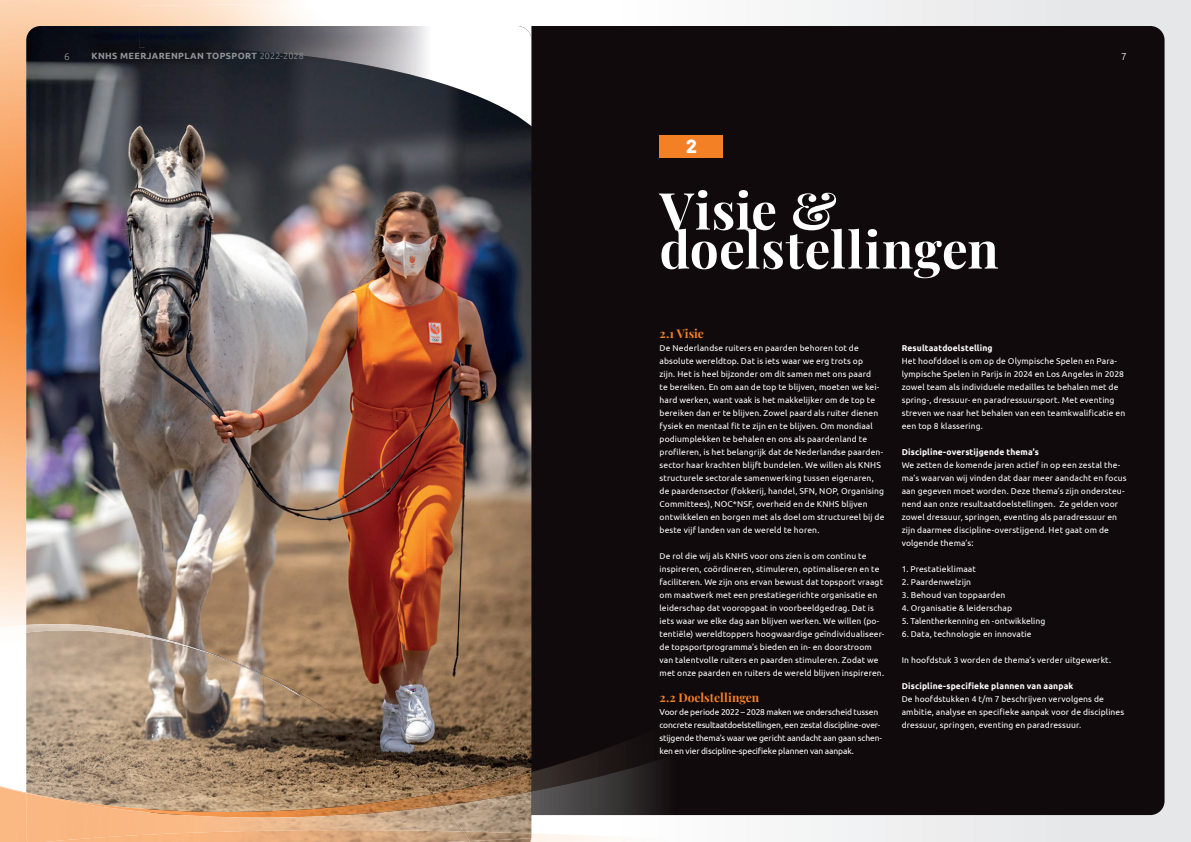
<style>
.page{position:relative;width:1191px;height:842px;background:#fff}
.page>*{position:absolute;margin:0;border:0;box-sizing:border-box;transform-origin:0 0}
.t1{font:700 51.1px/39px "Playfair Display";letter-spacing:.01em;color:#fff}
.t2{font:800 19px "Barlow";color:#fff}
.t3{font:700 12px "Playfair Display";color:#f48026}
.t4{font:300 10px "Ubuntu";color:#939598}
.t5{font:300 10px "Ubuntu";color:#fff}
.t6{font:700 9px "Ubuntu";letter-spacing:.045em;color:#939598}
.t7{font:8.5px/13px "Ubuntu";letter-spacing:.015em;color:#fff}
.t8{font:8.5px/13px "Ubuntu";letter-spacing:-.015em;color:#fff}
.t9{font:700 8.5px "Ubuntu";letter-spacing:.015em;color:#fff}
.s1{font-weight:300}
</style>
<div class="page">
<svg style="left:697px;top:0;width:494px;height:842px"></svg>
<img style="left:0;top:0;width:34px;height:625px">
<div style="left:145px;top:26px;width:1019px;height:789px;background:#110a0c;border-radius:14px"></div>
<img style="left:26px;top:26px;width:505px;height:746px">
<img style="left:531px;top:720px;width:91px;height:34px">
<img style="left:433px;top:772px;width:98px;height:20px">
<img style="left:678px;top:815px;width:19px;height:1px">
<img style="left:531px;top:754px;width:147px;height:79px">
<img style="left:443px;top:791px;width:88px;height:40px">
<img style="left:470px;top:841px;width:61px;height:1px">
<img style="left:531px;top:833px;width:69px;height:5px">
<img style="left:469px;top:831px;width:62px;height:10px">
<div style="left:659px;top:135px;width:64px;height:22px;background:#f48026"></div>
<img style="left:26px;top:698px;width:237px;height:94px">
<img style="left:263px;top:698px;width:34px;height:94px">
<img style="left:297px;top:692px;width:68px;height:100px">
<img style="left:365px;top:735px;width:34px;height:57px">
<img style="left:399px;top:762px;width:34px;height:30px">
<img style="left:27px;top:792px;width:416px;height:1px">
<img style="left:0;top:787px;width:27px;height:55px">
<img style="left:26px;top:793px;width:437px;height:49px">
<img style="left:44px;top:830px;width:425px;height:12px">
<img style="left:139px;top:26px;width:392px;height:100px">
<img style="left:0;top:625px;width:17px;height:2px">
<img style="left:26px;top:624px;width:277px;height:74px">
<p class="t4" style="left:64px;top:50px;width:7px">6</p>
<p class="t6" style="left:91px;top:51px;width:214px">KNHS MEERJARENPLAN TOPSPORT <span class="s1">2022-2028</span></p>
<p class="t5" style="left:1121px;top:50px;width:7px">7</p>
<h2 class="t2" style="left:686px;top:132px;width:12px">2</h2>
<h1 class="t1" style="left:659px;top:187px;width:341px">Visie &amp; doelstellingen</h1>
<h3 class="t3" style="left:659px;top:324px;width:46px">2.1 Visie</h3>
<p class="t7" style="left:659px;top:341px;width:226px">De Nederlandse ruiters en paarden behoren tot de absolute wereldtop. Dat is iets waar we erg trots op<br>zijn. Het is heel bijzonder om dit samen met ons paard<br>te bereiken. En om aan de top te blijven, moeten we kei&shy;hard werken, want vaak is het makkelijker om de top te bereiken dan er te blijven. Zowel paard als ruiter dienen fysiek en mentaal fit te zijn en te blijven. Om mondiaal podiumplekken te behalen en ons als paardenland te profileren, is het belangrijk dat de Nederlandse paarden&shy;sector haar krachten blijft bundelen. We willen als KNHS structurele sectorale samenwerking tussen eigenaren, de paardensector (fokkerij, handel, SFN, NOP, Organising Committees), NOC*NSF, overheid en de KNHS blijven ontwikkelen en borgen met als doel om structureel bij de beste vijf landen van de wereld te horen.</p>
<p class="t7" style="left:659px;top:549px;width:226px">De rol die wij als KNHS voor ons zien is om continu te inspireren, coördineren, stimuleren, optimaliseren en te faciliteren. We zijn ons ervan bewust dat topsport vraagt om maatwerk met een prestatiegerichte organisatie en leiderschap dat vooropgaat in voorbeeldgedrag. Dat is iets waar we elke dag aan blijven werken. We willen (po&shy;tentiële) wereldtoppers hoogwaardige geïndividualiseer&shy;de topsportprogramma’s bieden en in- en doorstroom van talentvolle ruiters en paarden stimuleren. Zodat we met onze paarden en ruiters de wereld blijven inspireren.</p>
<h3 class="t3" style="left:659px;top:688px;width:101px">2.2 Doelstellingen</h3>
<p class="t8" style="left:659px;top:705px;width:224px">Voor de periode 2022 – 2028 maken we onderscheid tussen concrete resultaatdoelstellingen, een zestal discipline-over&shy;stijgende thema’s waar we gericht aandacht aan gaan schen&shy;ken en vier discipline-specifieke plannen van aanpak.</p>
<p class="t9" style="left:901px;top:343px;width:92px">Resultaatdoelstelling</p>
<p class="t7" style="left:901px;top:354px;width:225px">Het hoofddoel is om op de Olympische Spelen en Para&shy;lympische Spelen in Parijs in 2024 en Los Angeles in 2028 zowel team als individuele medailles te behalen met de spring-, dressuur- en paradressuursport. Met eventing streven we naar het behalen van een teamkwalificatie en een top 8 klassering.</p>
<p class="t9" style="left:901px;top:447px;width:139px">Discipline-overstijgende thema’s</p>
<p class="t7" style="left:901px;top:458px;width:226px">We zetten de komende jaren actief in op een zestal the&shy;ma’s waarvan wij vinden dat daar meer aandacht en focus aan gegeven moet worden. Deze thema’s zijn ondersteu&shy;nend aan onze resultaatdoelstellingen. Ze gelden voor zowel dressuur, springen, eventing als paradressuur en zijn daarmee discipline-overstijgend. Het gaat om de volgende thema’s:</p>
<p class="t7" style="left:901px;top:562px;width:76px">1. Prestatieklimaat</p>
<p class="t7" style="left:901px;top:575px;width:71px">2. Paardenwelzijn</p>
<p class="t7" style="left:901px;top:588px;width:105px">3. Behoud van toppaarden</p>
<p class="t7" style="left:901px;top:601px;width:112px">4. Organisatie &amp; leiderschap</p>
<p class="t7" style="left:901px;top:614px;width:145px">5. Talentherkenning en -ontwikkeling</p>
<p class="t7" style="left:901px;top:627px;width:131px">6. Data, technologie en innovatie</p>
<p class="t7" style="left:901px;top:653px;width:211px">In hoofdstuk 3 worden de thema’s verder uitgewerkt.</p>
<p class="t9" style="left:901px;top:681px;width:173px">Discipline-specifieke plannen van aanpak</p>
<p class="t7" style="left:901px;top:692px;width:224px">De hoofdstukken 4 t/m 7 beschrijven vervolgens de ambitie, analyse en specifieke aanpak voor de disciplines dressuur, springen, eventing en paradressuur.</p>
</div>
